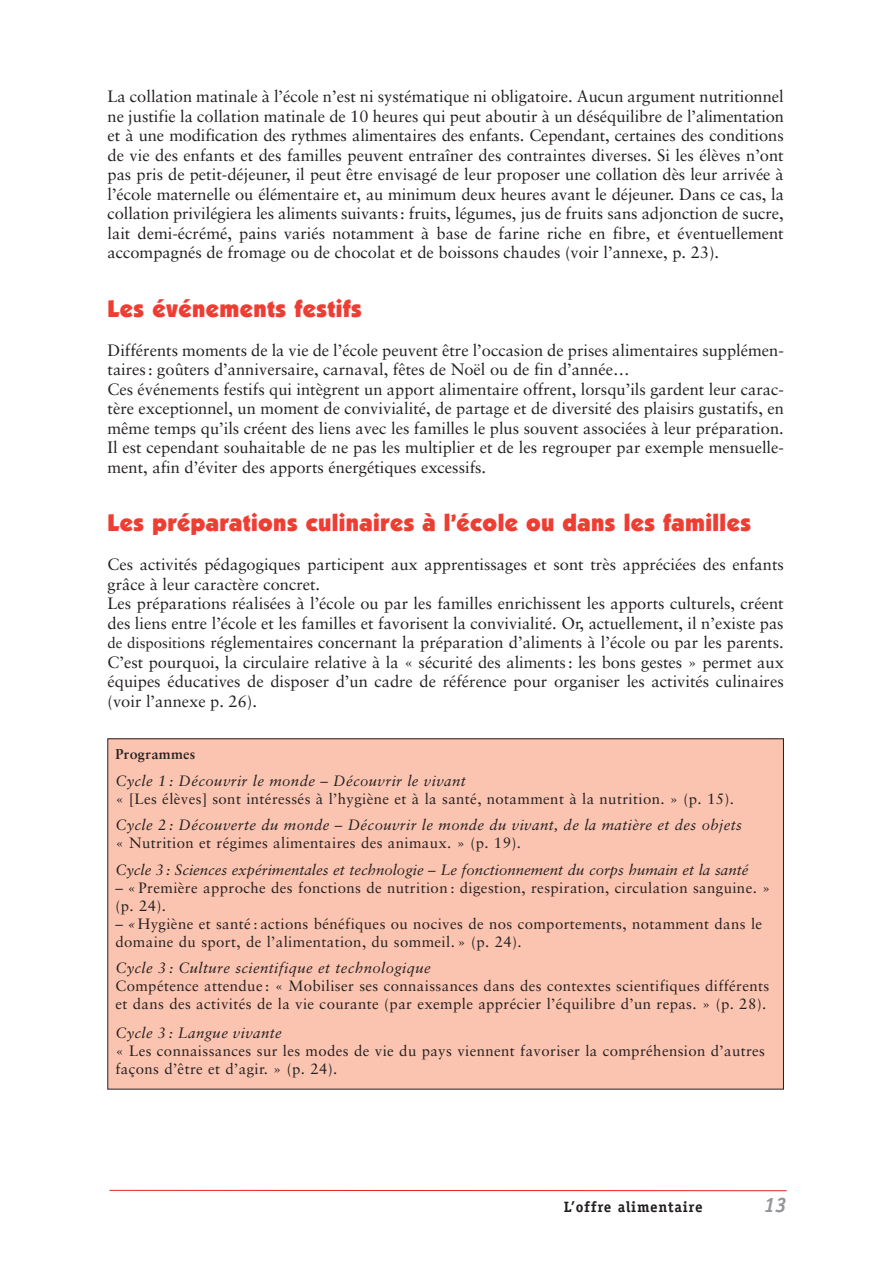
<style>
.page{position:relative;width:893px;height:1263px;background:#fff}
.page>*{position:absolute;margin:0;border:0;box-sizing:border-box;transform-origin:0 0}
.t1{font:900 24px "Itc Kabel";letter-spacing:.015em;color:#ee3e34}
.t2{font:italic 700 21px "Officina Sans";color:#939598}
.t3{font:16.5px/19.5px "Sabon";color:#231f20}
.t4{font:15px/18px "Sabon";letter-spacing:.025em;color:#231f20}
.t5{font:italic 15px "Sabon";letter-spacing:.025em;color:#231f20}
.t6{font:italic 15px "Sabon";color:#231f20}
.t7{font:700 15px "Officina Serif";letter-spacing:.05em;color:#231f20}
.t8{font:700 14.25px "Sabon";letter-spacing:.025em;color:#231f20}
.s1{font-size:15px}
.s2{font-style:italic}
</style>
<div class="page">
<hr style="left:109px;top:1190px;width:678px;height:1px;background:#ee1e24">
<div style="left:108px;top:739px;width:675px;height:350px;background:#fbc4b0"></div>
<p class="t3" style="left:108px;top:88px;width:678px;text-align:justify">La collation matinale à l’école n’est ni systématique ni obligatoire. Aucun argument nutritionnel ne justifie la collation matinale de 10 heures qui peut aboutir à un déséquilibre de l’alimentation et à une modification des rythmes alimentaires des enfants. Cependant, certaines des conditions de vie des enfants et des familles peuvent entraîner des contraintes diverses. Si les élèves n’ont pas pris de petit-déjeuner, il peut être envisagé de leur proposer une collation dès leur arrivée à l’école maternelle ou élémentaire et, au minimum deux heures avant le déjeuner. Dans ce cas, la collation privilégiera les aliments suivants: fruits, légumes, jus de fruits sans adjonction de sucre, lait demi-écrémé, pains variés notamment à base de farine riche en fibre, et éventuellement accompagnés de fromage ou de chocolat et de boissons chaudes (voir l’annexe, p. 23).</p>
<h1 class="t1" style="left:108px;top:299px;width:256px">Les événements festifs</h1>
<p class="t3" style="left:108px;top:341px;width:678px">Différents moments de la vie de l’école peuvent être l’occasion de prises alimentaires supplémen&shy;taires: goûters d’anniversaire, carnaval, fêtes de Noël ou de fin d’année…<br>Ces événements festifs qui intègrent un apport alimentaire offrent, lorsqu’ils gardent leur carac&shy;tère exceptionnel, un moment de convivialité, de partage et de diversité des plaisirs gustatifs, en même temps qu’ils créent des liens avec les familles le plus souvent associées à leur préparation.<br>Il est cependant souhaitable de ne pas les multiplier et de les regrouper par exemple mensuelle&shy;ment, afin d’éviter des apports énergétiques excessifs.</p>
<h1 class="t1" style="left:108px;top:514px;width:645px">Les préparations culinaires à l’école ou dans les familles</h1>
<p class="t3" style="left:108px;top:556px;width:678px">Ces activités pédagogiques participent aux apprentissages et sont très appréciées des enfants grâce à leur caractère concret.<br>Les préparations réalisées à l’école ou par les familles enrichissent les apports culturels, créent des liens entre l’école et les familles et favorisent la convivialité. Or, actuellement, il n’existe pas <span class="s1">de dispositio</span>ns réglementaires concernant la préparation d’aliments à l’école ou par les parents.<br>C’est pourquoi, la circulaire relative à la « sécurité des aliments: les bons gestes » permet aux équipes éducatives de disposer d’un cadre de référence pour organiser les activités culinaires (voir l’annexe p. 26).</p>
<p class="t8" style="left:116px;top:748px;width:81px">Programmes</p>
<p class="t5" style="left:116px;top:774px;width:352px">Cycle 1 : Découvrir le monde – Découvrir le vivant</p>
<p class="t4" style="left:116px;top:791px;width:620px">« [Les élèves] sont intéressés à l’hygiène et à la santé, notamment à la nutrition. » (p. 15).</p>
<p class="t5" style="left:116px;top:819px;width:628px">Cycle 2 : Découverte du monde – Découvrir le monde du vivant, de la matière et des objets</p>
<p class="t4" style="left:116px;top:835px;width:407px">« Nutrition et régimes alimentaires des animaux. » (p. 19).</p>
<p class="t6" style="left:116px;top:863px;width:634px">Cycle 3: Sciences expérimentales et technologie – Le fonctionnement du corps humain et la santé</p>
<p class="t4" style="left:116px;top:880px;width:656px"><span class="s2">–</span> « Première approche des fonctions de nutrition : digestion, respiration, circulation sanguine. » (p. 24).</p>
<p class="t4" style="left:116px;top:916px;width:648px"><span class="s2">– «</span>Hygiène et santé : actions bénéfiques ou nocives de nos comportements, notamment dans le domaine du sport, de l’alimentation, du sommeil. » (p. 24).</p>
<p class="t5" style="left:116px;top:962px;width:317px">Cycle 3 : Culture scientifique et technologique</p>
<p class="t4" style="left:116px;top:978px;width:655px">Compétence attendue : « Mobiliser ses connaissances dans des contextes scientifiques différents et dans des activités de la vie courante (par exemple apprécier l’équilibre d’un repas. » (p. 28).</p>
<p class="t5" style="left:116px;top:1027px;width:168px">Cycle 3 : Langue vivante</p>
<p class="t4" style="left:116px;top:1043px;width:651px">« Les connaissances sur les modes de vie du pays viennent favoriser la compréhension d’autres façons d’être et d’agir. » (p. 24).</p>
<p class="t7" style="left:564px;top:1201px;width:140px">L’offre alimentaire</p>
<p class="t2" style="left:763px;top:1197px;width:25px">13</p>
</div>
